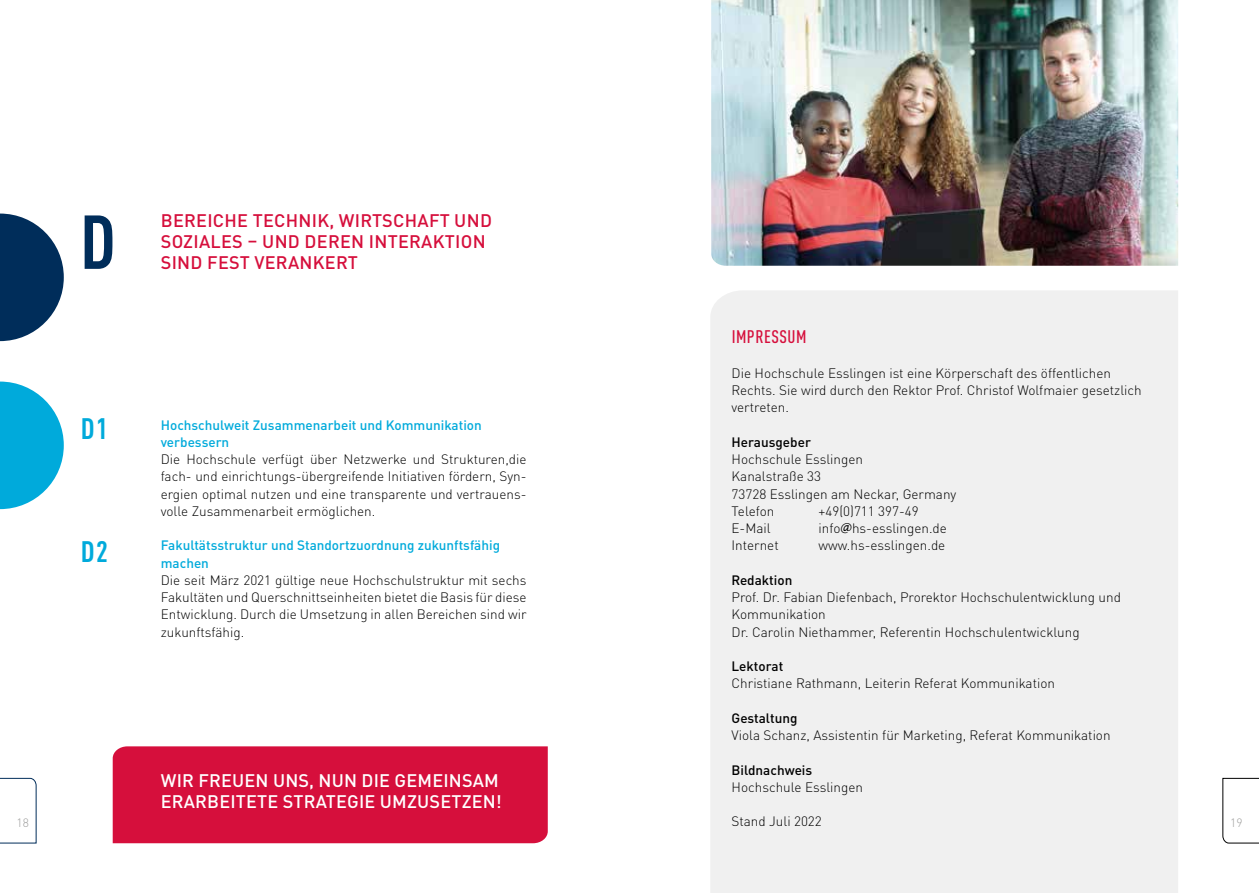
<style>
.page{position:relative;width:1259px;height:893px;background:#fff}
.page>*{position:absolute;margin:0;border:0;box-sizing:border-box;transform-origin:0 0}
.t1{font:700 condensed 75px "DIN Pro";color:#002d5a}
.t2{font:700 condensed 29.25px "DIN Pro";color:#00aadb}
.t3{font:500 18px/21px "DIN Pro";letter-spacing:.015em;color:#d60f3c}
.t4{font:500 18px/21px "DIN Pro";letter-spacing:.01em;color:#fff}
.t5{font:500 condensed 18px "DIN Pro";letter-spacing:.03em;color:#d60f3c}
.t6{font:300 13.5px/17.2px "DIN Pro";color:#000}
.t7{font:500 13.5px/17.2px "DIN Pro";color:#00aadb}
.t8{font:500 13.5px "DIN Pro";color:#000}
.t9{font:300 12px "DIN Pro";color:#9d9d9c}
.s1{font-family:"Lucida Sans";font-weight:400}
</style>
<div class="page">
<svg style="left:1222px;top:778px;width:37px;height:65px"></svg>
<div style="left:113px;top:746px;width:435px;height:97px;background:#d60f3c"></div>
<div style="left:710px;top:291px;width:468px;height:602px;background:#f0f0f0"></div>
<svg style="left:0;top:778px;width:36px;height:65px"></svg>
<img style="left:711px;top:0;width:467px;height:266px">
<svg style="left:0;top:382px;width:64px;height:127px"></svg>
<svg style="left:0;top:214px;width:64px;height:127px"></svg>
<h1 class="t1" style="left:80px;top:187px;width:37px">D</h1>
<h3 class="t3" style="left:161px;top:209px;width:333px">BEREICHE TECHNIK, WIRTSCHAFT UND<br>SOZIALES – UND DEREN INTERAKTION<br>SIND FEST VERANKERT</h3>
<h3 class="t5" style="left:731px;top:324px;width:76px">IMPRESSUM</h3>
<p class="t6" style="left:731px;top:363px;width:412px">Die Hochschule Esslingen ist eine Körperschaft des öffentlichen<br>Rechts. Sie wird durch den Rektor Prof. Christof Wolfmaier gesetzlich vertreten.</p>
<p class="t8" style="left:731px;top:432px;width:81px">Herausgeber</p>
<p class="t6" style="left:731px;top:450px;width:226px">Hochschule Esslingen<br>Kanalstraße 33<br>73728 Esslingen am Neckar, Germany<br>Telefon</p>
<h2 class="t2" style="left:81px;top:407px;width:28px">D1</h2>
<p class="t7" style="left:161px;top:415px;width:323px">Hochschulweit Zusammenarbeit und Kommunikation verbessern</p>
<p class="t6" style="left:161px;top:450px;width:367px;text-align:justify">Die Hochschule verfügt über Netzwerke und Strukturen,die fach- und einrichtungs-übergreifende Initiativen fördern, Syn&shy;ergien optimal nutzen und eine transparente und vertrauens&shy;volle Zusammenarbeit ermöglichen.</p>
<p class="t7" style="left:161px;top:536px;width:341px">Fakultätsstruktur und Standortzuordnung zukunftsfähig machen</p>
<p class="t6" style="left:161px;top:570px;width:367px;text-align:justify">Die seit März 2021 gültige neue Hochschulstruktur mit sechs Fakultäten und Querschnittseinheiten bietet die Basis für diese Entwicklung. Durch die Umsetzung in allen Bereichen sind wir zukunftsfähig.</p>
<p class="t6" style="left:818px;top:501px;width:102px">+49(0)711 397-49</p>
<p class="t6" style="left:731px;top:519px;width:41px">E-Mail</p>
<p class="t6" style="left:818px;top:519px;width:130px">info<span class="s1">@</span>hs-esslingen.de</p>
<p class="t6" style="left:731px;top:536px;width:49px">Internet</p>
<p class="t6" style="left:818px;top:536px;width:128px">www.hs-esslingen.de</p>
<p class="t8" style="left:731px;top:570px;width:62px">Redaktion</p>
<p class="t6" style="left:731px;top:588px;width:391px">Prof. Dr. Fabian Diefenbach, Prorektor Hochschulentwicklung und<br>Kommunikation<br>Dr. Carolin Niethammer, Referentin Hochschulentwicklung</p>
<p class="t8" style="left:731px;top:656px;width:53px">Lektorat</p>
<p class="t6" style="left:731px;top:674px;width:325px">Christiane Rathmann, Leiterin Referat Kommunikation</p>
<p class="t8" style="left:731px;top:708px;width:67px">Gestaltung</p>
<p class="t6" style="left:731px;top:726px;width:380px">Viola Schanz, Assistentin für Marketing, Referat Kommunikation</p>
<p class="t8" style="left:731px;top:759px;width:82px">Bildnachweis</p>
<p class="t6" style="left:731px;top:778px;width:133px">Hochschule Esslingen</p>
<p class="t6" style="left:731px;top:812px;width:92px">Stand Juli 2022</p>
<h2 class="t2" style="left:81px;top:530px;width:28px">D2</h2>
<h3 class="t4" style="left:161px;top:768px;width:342px">WIR FREUEN UNS, NUN DIE GEMEINSAM<br>ERARBEITETE STRATEGIE UMZUSETZEN!</h3>
<p class="t9" style="left:17px;top:813px;width:14px">18</p>
<p class="t9" style="left:1230px;top:813px;width:14px">19</p>
</div>
